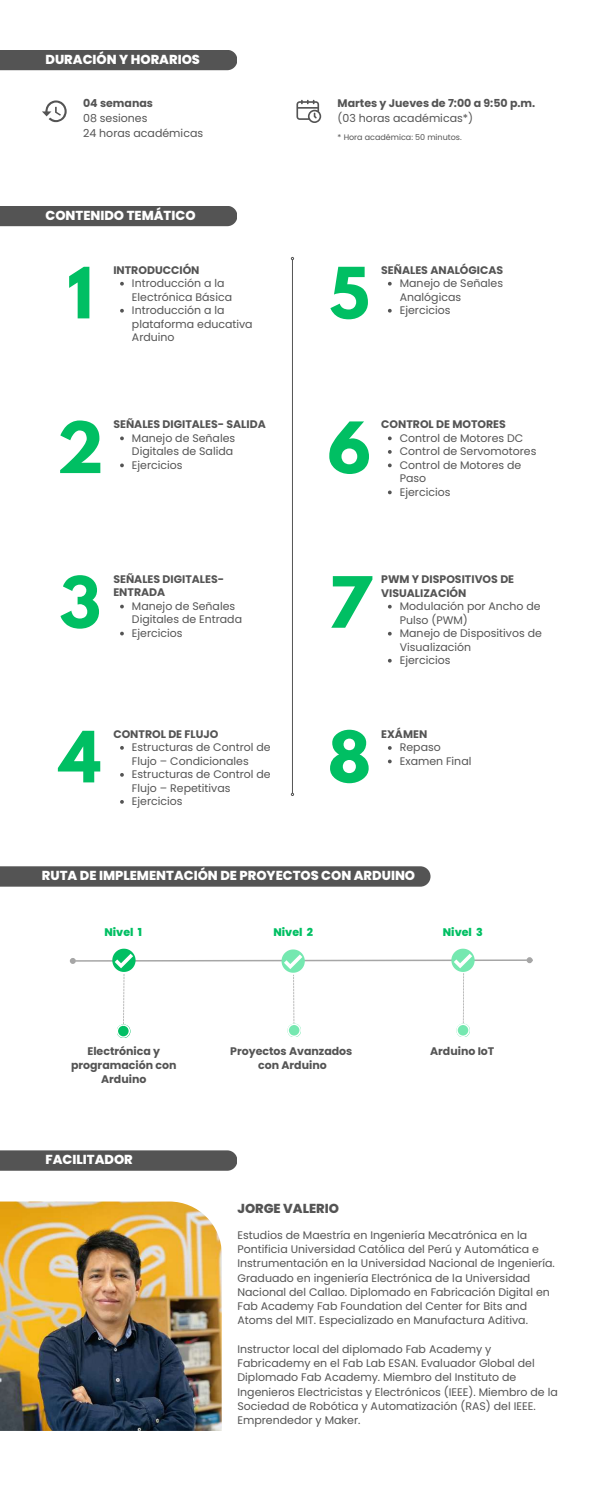
<style>
.page{position:relative;width:600px;height:1501px;background:#fff}
.page>*{position:absolute;margin:0;border:0;box-sizing:border-box;transform-origin:0 0}
.t1{font:700 62.6px "League Spartan";color:#00bf63}
.t2{font:800 13px "Poppins";color:#fff}
.t3{font:800 13px "Poppins";color:#545454}
.t4{font:11px/13.5px "Poppins";color:#545454}
.t5{font:700 11px/14.2px "Poppins";color:#545454}
.t6{font:800 11px "Poppins";color:#00bf63}
.t7{font:8px "Poppins";color:#545454}
</style>
<div class="page">
<hr style="left:292px;top:260px;width:1px;height:533px;background:#545454">
<div style="left:0;top:206px;width:237px;height:20px;background:#545454"></div>
<svg style="left:120px;top:282px;width:4px;height:3px"></svg>
<svg style="left:120px;top:309px;width:4px;height:3px"></svg>
<svg style="left:120px;top:436px;width:4px;height:4px"></svg>
<svg style="left:120px;top:463px;width:4px;height:4px"></svg>
<svg style="left:120px;top:604px;width:4px;height:4px"></svg>
<svg style="left:120px;top:631px;width:4px;height:4px"></svg>
<svg style="left:120px;top:746px;width:4px;height:3px"></svg>
<svg style="left:120px;top:773px;width:4px;height:3px"></svg>
<svg style="left:120px;top:800px;width:4px;height:3px"></svg>
<svg style="left:388px;top:282px;width:4px;height:3px"></svg>
<svg style="left:388px;top:309px;width:4px;height:3px"></svg>
<svg style="left:388px;top:436px;width:4px;height:4px"></svg>
<svg style="left:388px;top:450px;width:4px;height:3px"></svg>
<svg style="left:388px;top:463px;width:4px;height:4px"></svg>
<svg style="left:388px;top:490px;width:4px;height:4px"></svg>
<svg style="left:388px;top:604px;width:4px;height:4px"></svg>
<svg style="left:388px;top:631px;width:4px;height:4px"></svg>
<svg style="left:388px;top:658px;width:4px;height:4px"></svg>
<svg style="left:388px;top:746px;width:4px;height:3px"></svg>
<svg style="left:388px;top:759px;width:4px;height:4px"></svg>
<div style="left:0;top:50px;width:237px;height:20px;background:#545454"></div>
<svg style="left:42px;top:100px;width:25px;height:22px"></svg>
<svg style="left:296px;top:100px;width:25px;height:23px"></svg>
<div style="left:0;top:866px;width:431px;height:20px;background:#545454"></div>
<svg style="left:70px;top:948px;width:463px;height:89px"></svg>
<div style="left:0;top:1150px;width:237px;height:20px;background:#545454"></div>
<img style="left:0;top:1201px;width:222px;height:229px">
<p class="t2" style="left:45px;top:50px;width:156px">DURACIÓN Y HORARIOS</p>
<p class="t5" style="left:83px;top:96px;width:71px">04 semanas</p>
<p class="t4" style="left:83px;top:111px;width:122px;line-height:15px">08 sesiones<br>24 horas académicas</p>
<p class="t2" style="left:45px;top:206px;width:152px">CONTENIDO TEMÁTICO</p>
<h1 class="t1" style="left:67px;top:262px;width:27px">1</h1>
<p class="t5" style="left:113px;top:262px;width:88px">INTRODUCCIÓN</p>
<p class="t4" style="left:132px;top:276px;width:122px">Introducción a la<br>Electrónica Básica<br>Introducción a la plataforma educativa<br>Arduino</p>
<h1 class="t1" style="left:57px;top:416px;width:49px">2</h1>
<p class="t5" style="left:113px;top:417px;width:154px">SEÑALES DIGITALES- SALIDA</p>
<p class="t4" style="left:132px;top:431px;width:105px">Manejo de Señales<br>Digitales de Salida<br>Ejercicios</p>
<h1 class="t1" style="left:59px;top:571px;width:43px">3</h1>
<p class="t5" style="left:113px;top:572px;width:112px;line-height:13.5px">SEÑALES DIGITALES-<br>ENTRADA</p>
<p class="t4" style="left:132px;top:599px;width:112px">Manejo de Señales<br>Digitales de Entrada<br>Ejercicios</p>
<h1 class="t1" style="left:59px;top:726px;width:43px">4</h1>
<p class="t5" style="left:113px;top:726px;width:107px">CONTROL DE FLUJO</p>
<p class="t4" style="left:132px;top:740px;width:140px">Estructuras de Control de<br>Flujo – Condicionales<br>Estructuras de Control de<br>Flujo – Repetitivas<br>Ejercicios</p>
<p class="t5" style="left:338px;top:96px;width:199px">Martes y Jueves de 7:00 a 9:50 p.m.</p>
<p class="t4" style="left:338px;top:111px;width:137px">(03 horas académicas*)</p>
<p class="t7" style="left:338px;top:132px;width:126px">* Hora académica: 50 minutos.</p>
<h1 class="t1" style="left:329px;top:262px;width:42px">5</h1>
<p class="t5" style="left:381px;top:262px;width:124px">SEÑALES ANALÓGICAS</p>
<p class="t4" style="left:400px;top:276px;width:105px">Manejo de Señales<br>Analógicas<br>Ejercicios</p>
<h1 class="t1" style="left:328px;top:416px;width:45px">6</h1>
<p class="t5" style="left:381px;top:417px;width:126px">CONTROL DE MOTORES</p>
<p class="t4" style="left:400px;top:431px;width:138px">Control de Motores DC<br>Control de Servomotores<br>Control de Motores de<br>Paso<br>Ejercicios</p>
<h1 class="t1" style="left:328px;top:571px;width:45px">7</h1>
<p class="t5" style="left:381px;top:572px;width:135px;line-height:13.5px">PWM Y DISPOSITIVOS DE<br>VISUALIZACIÓN</p>
<p class="t4" style="left:400px;top:599px;width:144px">Modulación por Ancho de<br>Pulso (PWM)<br>Manejo de Dispositivos de<br>Visualización<br>Ejercicios</p>
<h1 class="t1" style="left:328px;top:725px;width:44px">8</h1>
<p class="t5" style="left:381px;top:726px;width:48px">EXÁMEN</p>
<p class="t4" style="left:400px;top:740px;width:73px">Repaso<br>Examen Final</p>
<p class="t2" style="left:42px;top:866px;width:375px">RUTA DE IMPLEMENTACIÓN DE PROYECTOS CON ARDUINO</p>
<p class="t6" style="left:104px;top:924px;width:39px">Nivel 1</p>
<p class="t6" style="left:274px;top:924px;width:41px">Nivel 2</p>
<p class="t6" style="left:443px;top:924px;width:41px">Nivel 3</p>
<p class="t5" style="left:71px;top:1043px;width:107px;text-align:center">Electrónica y programación con<br>Arduino</p>
<p class="t5" style="left:230px;top:1043px;width:124px;text-align:center">Proyectos Avanzados con Arduino</p>
<p class="t5" style="left:430px;top:1043px;width:66px">Arduino IoT</p>
<p class="t2" style="left:45px;top:1150px;width:89px">FACILITADOR</p>
<p class="t3" style="left:237px;top:1199px;width:103px">JORGE VALERIO</p>
<p class="t4" style="left:238px;top:1227px;width:319px;line-height:14.2px">Estudios de Maestría en Ingeniería Mecatrónica en la Pontificia Universidad Católica del Perú y Automática e Instrumentación en la Universidad Nacional de Ingeniería.<br>Graduado en ingeniería Electrónica de la Universidad Nacional del Callao. Diplomado en Fabricación Digital en Fab Academy Fab Foundation del Center for Bits and Atoms del MIT. Especializado en Manufactura Aditiva.</p>
<p class="t4" style="left:238px;top:1341px;width:322px;line-height:14.2px">Instructor local del diplomado Fab Academy y Fabricademy en el Fab Lab ESAN. Evaluador Global del Diplomado Fab Academy. Miembro del Instituto de Ingenieros Electricistas y Electrónicos (IEEE). Miembro de la Sociedad de Robótica y Automatización (RAS) del IEEE.<br>Emprendedor y Maker.</p>
</div>
